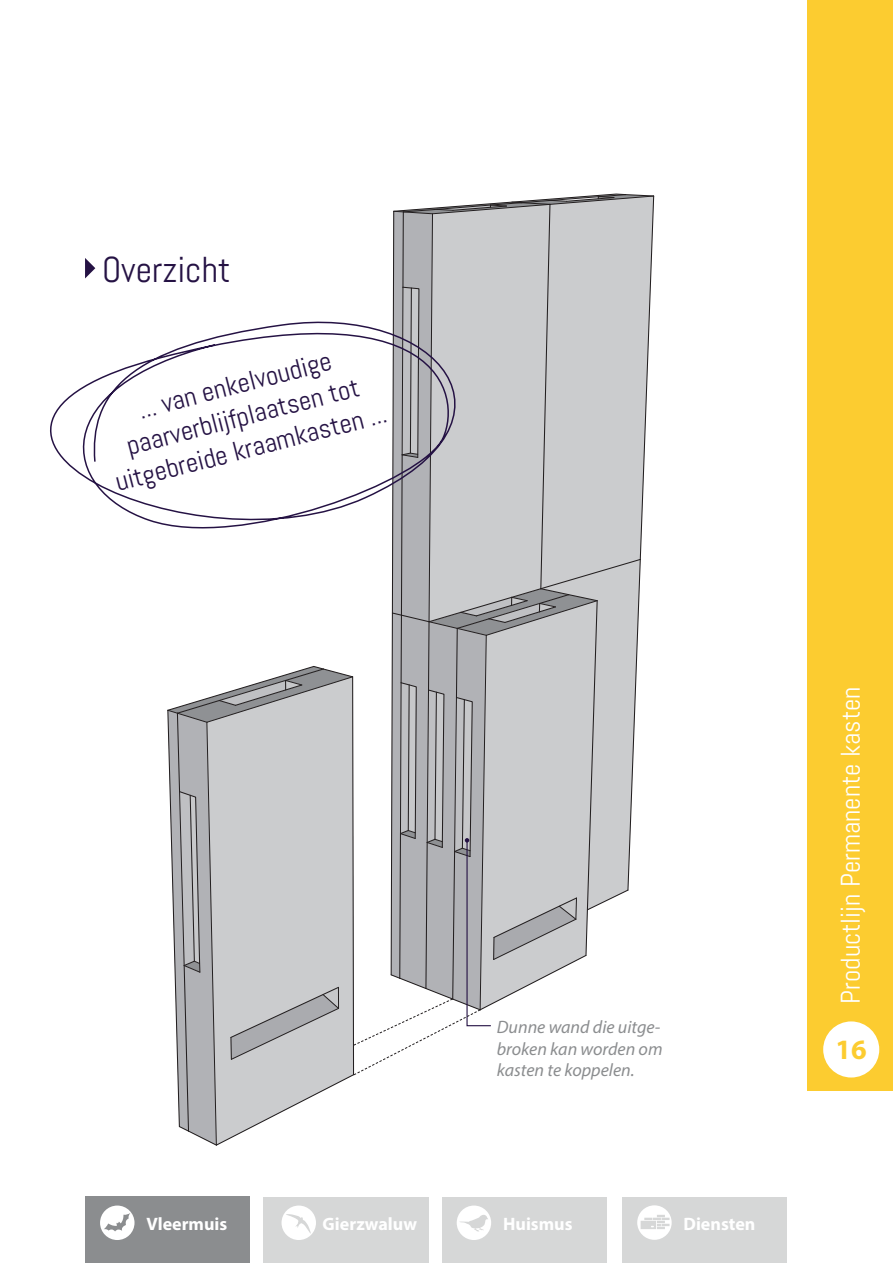
<style>
.page{position:relative;width:893px;height:1263px;background:#fff}
.page>*{position:absolute;margin:0;border:0;box-sizing:border-box;transform-origin:0 0}
.t1{font:36px "Abel";color:#251244}
.t2{font:700 28.2px "Myriad Pro";color:#fccc30}
.t3{font:27px/32.4px "Abel";color:#251244;text-align:center}
.t4{font:27px "Abel";color:#fff}
.t5{font:italic 18px/21.6px "Myriad Pro";color:#8b8d8f}
.t6{font:700 18px "Myriad Pro";color:#fff}
</style>
<div class="page">
<div style="left:622px;top:1196px;width:165px;height:67px;background:#d6d7d7"></div>
<div style="left:808px;top:0;width:85px;height:1091px;background:#fccc30"></div>
<div style="left:823px;top:1021px;width:56px;height:56px;background:#fff;border-radius:50%"></div>
<svg style="left:637px;top:1205px;width:35px;height:35px"></svg>
<svg style="left:85px;top:258px;width:10px;height:20px"></svg>
<svg style="left:50px;top:352px;width:117px;height:174px"></svg>
<svg style="left:167px;top:193px;width:488px;height:953px"></svg>
<div style="left:263px;top:1196px;width:166px;height:67px;background:#d6d7d7"></div>
<div style="left:442px;top:1196px;width:164px;height:67px;background:#d6d7d7"></div>
<div style="left:85px;top:1196px;width:165px;height:67px;background:#8b8d8f"></div>
<svg style="left:100px;top:1205px;width:35px;height:35px"></svg>
<svg style="left:457px;top:1205px;width:34px;height:35px"></svg>
<svg style="left:282px;top:1205px;width:34px;height:35px"></svg>
<h1 class="t1" style="left:102px;top:247px;width:130px">Overzicht</h1>
<p class="t3" style="left:96px;top:403px;width:281px;rotate:-14deg">... van enkelvoudige paarverblijfplaatsen tot uitgebreide kraamkasten ...</p>
<p class="t5" style="left:497px;top:1016px;width:167px">Dunne wand die uitge&shy;broken kan worden om kasten te koppelen.</p>
<p class="t6" style="left:146px;top:1212px;width:82px">Vleermuis</p>
<p class="t6" style="left:323px;top:1212px;width:96px">Gierzwaluw</p>
<p class="t6" style="left:503px;top:1212px;width:71px">Huismus</p>
<p class="t6" style="left:683px;top:1212px;width:73px">Diensten</p>
<p class="t4" style="left:833px;top:1003px;width:318px;rotate:-90deg">Productlijn Permanente kasten</p>
<p class="t2" style="left:836px;top:1031px;width:33px">16</p>
</div>
